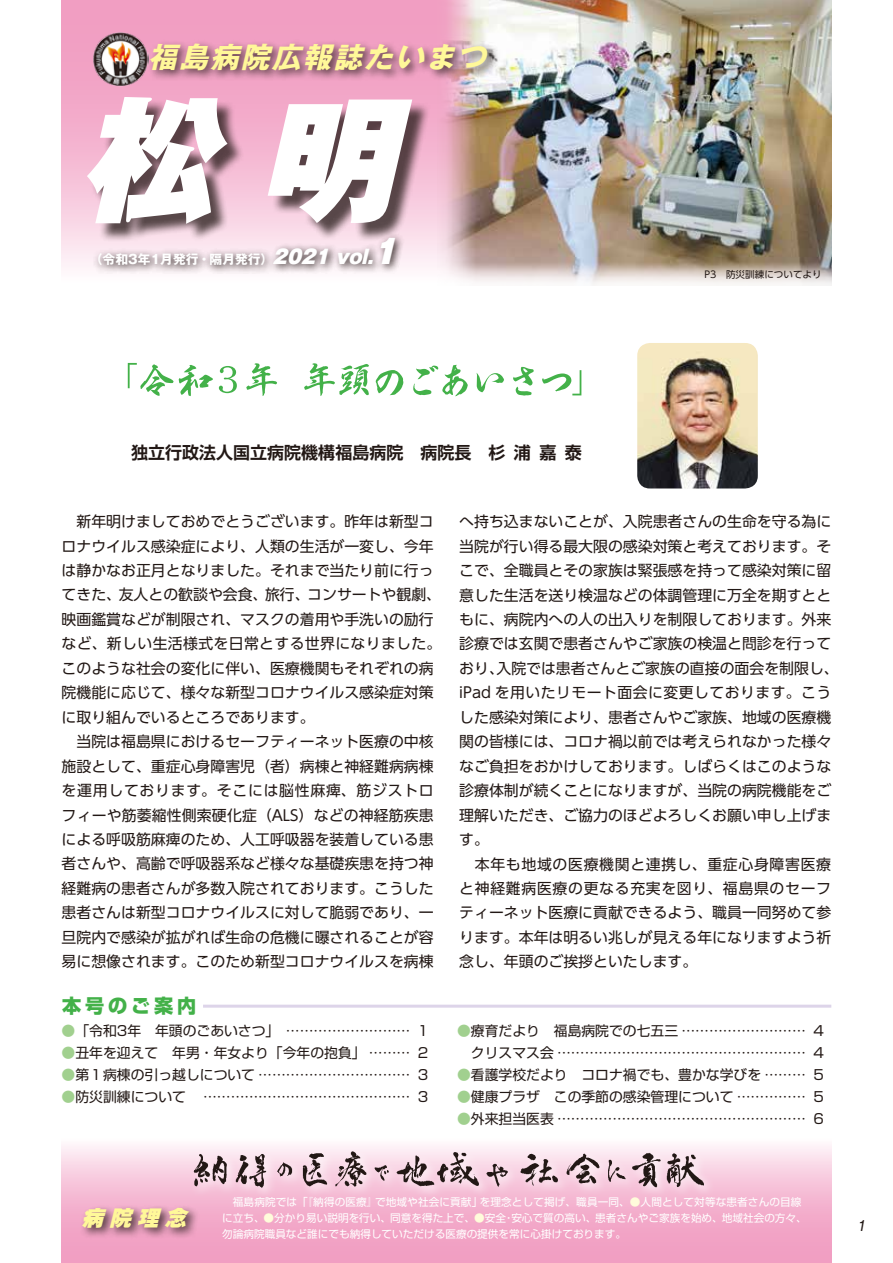
<style>
.page{position:relative;width:893px;height:1263px;background:#fff}
.page>*{position:absolute;margin:0;border:0;box-sizing:border-box;transform-origin:0 0}
.t1{font:italic 700 28.65px "Gothic MB101 Pro";color:#fff899}
.t2{font:italic 900 21.3px "Gothic MB101 Pro";color:#fff899}
.t3{font:800 19.2px "Shin Go Pro";letter-spacing:.2em;color:#43b149}
.t4{font:700 16.95px "Shin Go Pro De";color:#221815}
.t5{font:14.85px/24.5px "UD Shin Go Pro";color:#221815}
.t6{font:13.8px/21.8px "Shin Go Pro";color:#221815}
.t7{font:italic 13.8px "Gothic MB101 Pro";color:#221815}
.t8{font:700 12.75px "Gothic MB101 Pro";color:#fff}
.t9{font:10.65px/15.9px "Shin Go Pro";color:#fff}
.t10{font:9.6px "UD Shin Go Pro";color:#221815}
.s1{font-weight:900;font-style:italic;font-size:18.75px}
.s2{font-weight:900;font-style:italic;font-size:31.95px}
.s3{color:#a1d08f}
.s4{color:#fffcdb}
</style>
<div class="page">
<svg style="left:62px;top:1145px;width:769px;height:118px;background:#f3b1ce"></svg>
<svg style="left:62px;top:0;width:375px;height:268px;background:#f2aac9"></svg>
<img style="left:437px;top:0;width:394px;height:286px">
<div style="left:80px;top:1204px;width:121px;height:36px;background:#221815;opacity:.75"></div>
<div style="left:190px;top:1147px;width:525px;height:52px;background:#f5bad3"></div>
<img style="left:181px;top:1147px;width:531px;height:46px">
<div style="left:90px;top:99px;width:340px;height:143px;background:#221815;opacity:.75"></div>
<svg style="left:87px;top:97px;width:325px;height:127px"></svg>
<div style="left:147px;top:40px;width:353px;height:42px;background:#221815;opacity:.75"></div>
<img style="left:92px;top:31px;width:56px;height:56px">
<div style="left:93px;top:232px;width:311px;height:43px;background:#221815;opacity:.9"></div>
<hr style="left:203px;top:1005px;width:628px;height:3px;background:#ddd4e9">
<svg style="left:128px;top:363px;width:453px;height:33px"></svg>
<img style="left:637px;top:343px;width:121px;height:145px">
<h1 class="t1" style="left:148px;top:33px;width:348px">福島病院広報誌たいまつ</h1>
<p class="t8" style="left:90px;top:249px;width:319px">（令和３年１月発行・隔月発行）<span class="s1">2021 vol.</span><span class="s2">1</span></p>
<p class="t10" style="left:704px;top:266px;width:128px">P3　防災訓練についてより　</p>
<p class="t4" style="left:131px;top:438px;width:452px">独立行政法人国立病院機構福島病院　病院長　杉浦嘉泰</p>
<p class="t5" style="left:62px;top:509px;width:381px">　新年明けましておめでとうございます。昨年は新型コロナウイルス感染症により、人類の生活が一変し、今年は静かなお正月となりました。それまで当たり前に行ってきた、友人との歓談や会食、旅行、コンサートや観劇、映画鑑賞などが制限され、マスクの着用や手洗いの励行など、新しい生活様式を日常とする世界になりました。このような社会の変化に伴い、医療機関もそれぞれの病院機能に応じて、様々な新型コロナウイルス感染症対策に取り組んでいるところであります。<br>　当院は福島県におけるセーフティーネット医療の中核施設として、重症心身障害児（者）病棟と神経難病病棟を運用しております。そこには脳性麻痺、筋ジストロフィーや筋萎縮性側索硬化症（ALS）などの神経筋疾患による呼吸筋麻痺のため、人工呼吸器を装着している患者さんや、高齢で呼吸器系など様々な基礎疾患を持つ神経難病の患者さんが多数入院されております。こうした患者さんは新型コロナウイルスに対して脆弱であり、一旦院内で感染が拡がれば生命の危機に曝されることが容易に想像されます。このため新型コロナウイルスを病棟</p>
<p class="t5" style="left:459px;top:509px;width:381px">へ持ち込まないことが、入院患者さんの生命を守る為に当院が行い得る最大限の感染対策と考えております。そこで、全職員とその家族は緊張感を持って感染対策に留意した生活を送り検温などの体調管理に万全を期すとともに、病院内への人の出入りを制限しております。外来診療では玄関で患者さんやご家族の検温と問診を行っており、入院では患者さんとご家族の直接の面会を制限し、iPad を用いたリモート面会に変更しております。こうした感染対策により、患者さんやご家族、地域の医療機関の皆様には、コロナ禍以前では考えられなかった様々なご負担をおかけしております。しばらくはこのような診療体制が続くことになりますが、当院の病院機能をご理解いただき、ご協力のほどよろしくお願い申し上げます。<br>　本年も地域の医療機関と連携し、重症心身障害医療と神経難病医療の更なる充実を図り、福島県のセーフティーネット医療に貢献できるよう、職員一同努めて参ります。本年は明るい兆しが見える年になりますよう祈念し、年頭のご挨拶といたします。</p>
<p class="t3" style="left:62px;top:991px;width:135px">本号のご案内</p>
<p class="t6" style="left:62px;top:1019px;width:370px"><span class="s3">●</span>「令和3年　年頭のごあいさつ」 ……………………… １</p>
<p class="t6" style="left:62px;top:1040px;width:370px"><span class="s3">●</span>丑年を迎えて　年男・年女より「今年の抱負」 ……… ２</p>
<p class="t6" style="left:62px;top:1062px;width:370px"><span class="s3">●</span>第１病棟の引っ越しについて …………………………… ３</p>
<p class="t6" style="left:62px;top:1084px;width:370px"><span class="s3">●</span>防災訓練について ……………………………………… ３</p>
<p class="t6" style="left:457px;top:1019px;width:370px"><span class="s3">●</span>療育だより　福島病院での七五三 ……………………… ４　クリスマス会 ……………………………………………… ４</p>
<p class="t6" style="left:457px;top:1062px;width:370px"><span class="s3">●</span>看護学校だより　コロナ禍でも、豊かな学びを ……… ５</p>
<p class="t6" style="left:457px;top:1084px;width:370px"><span class="s3">●</span>健康プラザ　この季節の感染管理について …………… ５</p>
<p class="t6" style="left:457px;top:1106px;width:370px"><span class="s3">●</span>外来担当医表 ……………………………………………… ６</p>
<h2 class="t2" style="left:82px;top:1200px;width:113px">病院理念</h2>
<p class="t9" style="left:222px;top:1192px;width:586px">　福島病院では「『納得の医療』で地域や社会に貢献」を理念として掲げ、職員一同、<span class="s4">●</span>人間として対等な患者さんの目線に立ち、<span class="s4">●</span>分かり易い説明を行い、同意を得た上で、<span class="s4">●</span>安全・安心で質の高い、患者さんやご家族を始め、地域社会の方々、勿論病院職員など誰にでも納得していただける医療の提供を常に心掛けております。</p>
<p class="t7" style="left:856px;top:1214px;width:14px">1</p>
</div>
